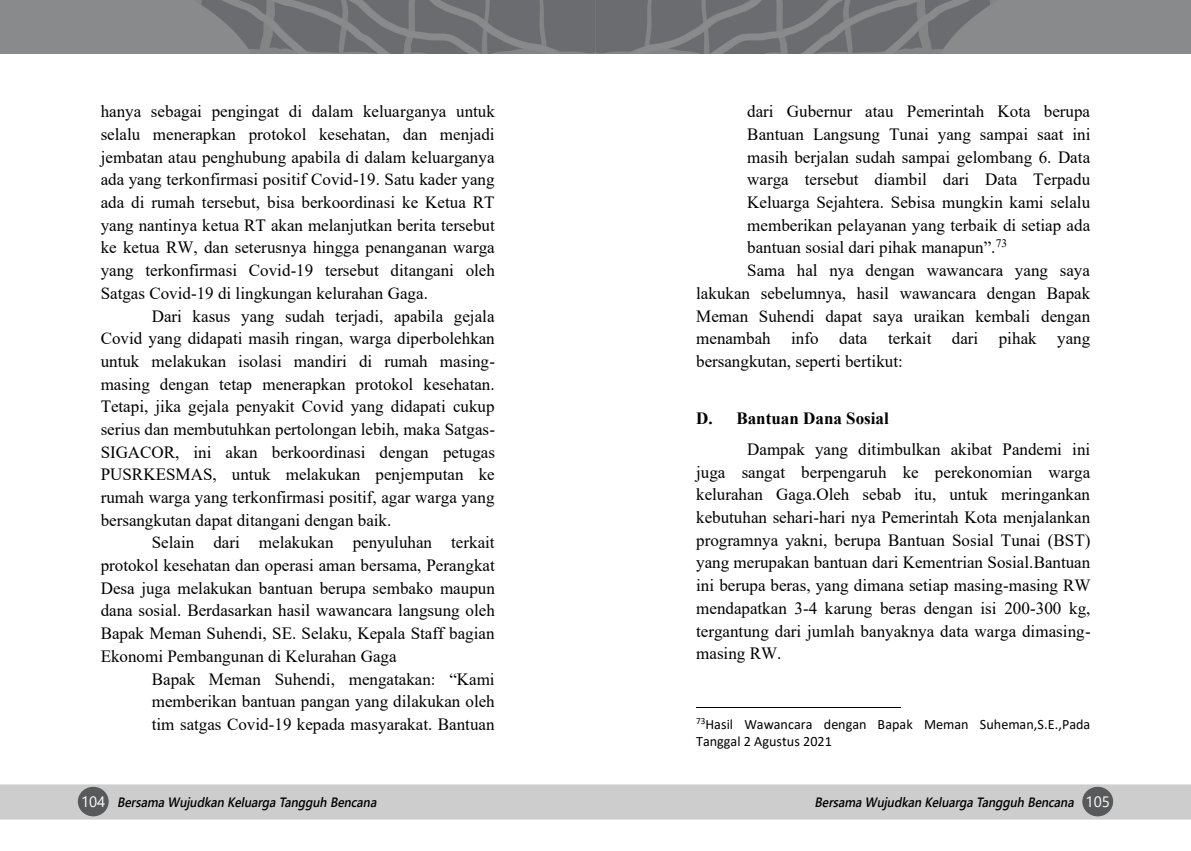
<style>
.page{position:relative;width:1191px;height:851px;background:#fff}
.page>*{position:absolute;margin:0;border:0;box-sizing:border-box;transform-origin:0 0}
.t1{font:17.1px/22.6px "Times New Roman";color:#000;text-align:justify}
.t2{font:700 17.1px "Times New Roman";color:#000}
.t3{font:14.25px/17.2px "Calibri";color:#000}
.t4{font:italic 600 13.5px "Segoe UI";color:#000;scale:.9 1}
.s1{font-weight:400;font-style:normal;font-size:15px;color:#fff}
</style>
<div class="page">
<div style="left:1px;top:785px;width:1189px;height:33px;background:#cdcdcd"></div>
<div style="left:78px;top:786px;width:31px;height:30px;background:#58595b;border-radius:50%"></div>
<div style="left:1082px;top:786px;width:31px;height:30px;background:#58595b;border-radius:50%"></div>
<img style="left:0;top:0;width:1191px;height:54px">
<hr style="left:696px;top:706px;width:204px;height:1px;background:#000">
<p class="t1" style="left:101px;top:100px;width:396px">hanya sebagai pengingat di dalam keluarganya untuk selalu menerapkan protokol kesehatan, dan menjadi jembatan atau penghubung apabila di dalam keluarganya ada yang terkonfirmasi positif Covid-19. Satu kader yang ada di rumah tersebut, bisa berkoordinasi ke Ketua RT yang nantinya ketua RT akan melanjutkan berita tersebut ke ketua RW, dan seterusnya hingga penanganan warga yang terkonfirmasi Covid-19 tersebut ditangani oleh Satgas Covid-19 di lingkungan kelurahan Gaga.</p>
<p class="t1" style="left:101px;top:304px;width:396px;text-indent:51px">Dari kasus yang sudah terjadi, apabila gejala Covid yang didapati masih ringan, warga diperbolehkan untuk melakukan isolasi mandiri di rumah masing&shy;masing dengan tetap menerapkan protokol kesehatan.<br>Tetapi, jika gejala penyakit Covid yang didapati cukup serius dan membutuhkan pertolongan lebih, maka Satgas-SIGACOR, ini akan berkoordinasi dengan petugas PUSRKESMAS, untuk melakukan penjemputan ke rumah warga yang terkonfirmasi positif, agar warga yang bersangkutan dapat ditangani dengan baik.</p>
<p class="t1" style="left:101px;top:530px;width:396px;text-indent:51px">Selain dari melakukan penyuluhan terkait protokol kesehatan dan operasi aman bersama, Perangkat Desa juga melakukan bantuan berupa sembako maupun dana sosial. Berdasarkan hasil wawancara langsung oleh Bapak Meman Suhendi, SE. Selaku, Kepala Staff bagian Ekonomi Pembangunan di Kelurahan Gaga</p>
<p class="t1" style="left:152px;top:666px;width:344px">Bapak Meman Suhendi, mengatakan: “Kami memberikan bantuan pangan yang dilakukan oleh tim satgas Covid-19 kepada masyarakat. Bantuan</p>
<p class="t1" style="left:747px;top:100px;width:344px">dari Gubernur atau Pemerintah Kota berupa</p>
<p class="t1" style="left:747px;top:122px;width:345px">Bantuan Langsung Tunai yang sampai saat ini</p>
<p class="t1" style="left:747px;top:145px;width:344px">masih berjalan sudah sampai gelombang 6. Data</p>
<p class="t1" style="left:747px;top:168px;width:344px">warga tersebut diambil dari Data Terpadu</p>
<p class="t1" style="left:747px;top:190px;width:344px">Keluarga Sejahtera. Sebisa mungkin kami selalu</p>
<p class="t1" style="left:747px;top:213px;width:344px">memberikan pelayanan yang terbaik di setiap ada</p>
<p class="t1" style="left:747px;top:236px;width:261px">bantuan sosial dari pihak manapun”.<sup>73</sup></p>
<p class="t1" style="left:747px;top:258px;width:344px">Sama hal nya dengan wawancara yang saya</p>
<p class="t1" style="left:696px;top:281px;width:395px">lakukan sebelumnya, hasil wawancara dengan Bapak</p>
<p class="t1" style="left:696px;top:304px;width:395px">Meman Suhendi dapat saya uraikan kembali dengan</p>
<p class="t1" style="left:696px;top:326px;width:396px">menambah info data terkait dari pihak yang</p>
<p class="t1" style="left:696px;top:349px;width:208px">bersangkutan, seperti bertikut:</p>
<p class="t2" style="left:696px;top:405px;width:194px">D. Bantuan Dana Sosial</p>
<p class="t1" style="left:696px;top:437px;width:396px;text-indent:51px">Dampak yang ditimbulkan akibat Pandemi ini juga sangat berpengaruh ke perekonomian warga kelurahan Gaga.Oleh sebab itu, untuk meringankan kebutuhan sehari-hari nya Pemerintah Kota menjalankan programnya yakni, berupa Bantuan Sosial Tunai (BST) yang merupakan bantuan dari Kementrian Sosial.Bantuan ini berupa beras, yang dimana setiap masing-masing RW mendapatkan 3-4 karung beras dengan isi 200-300 kg, tergantung dari jumlah banyaknya data warga dimasing&shy;masing RW.</p>
<p class="t3" style="left:696px;top:714px;width:396px"><sup>73</sup>Hasil Wawancara dengan Bapak Meman Suheman,S.E.,Pada<br>Tanggal 2 Agustus 2021</p>
<p class="t4" style="left:81px;top:788px;width:334px"><span class="s1">1 0 4</span> BersamaWujudkanKeluargaTangguhBencana</p>
<p class="t4" style="left:814px;top:788px;width:329px">BersamaWujudkanKeluargaTangguhBencana <span class="s1">1 0 5</span></p>
</div>
